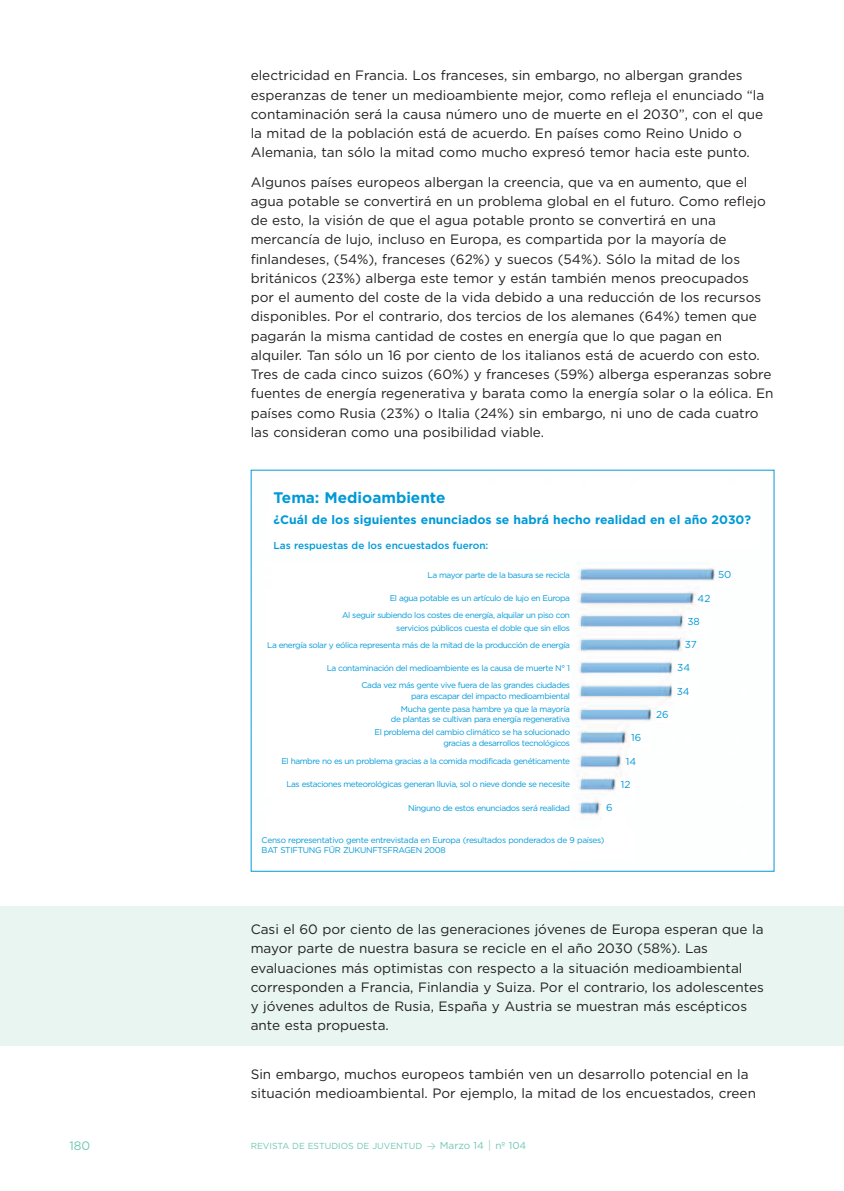
<style>
.page{position:relative;width:844px;height:1191px;background:#fff}
.page>*{position:absolute;margin:0;border:0;box-sizing:border-box;transform-origin:0 0}
.t1{font:700 15.4px "Gotham";color:#0099d8}
.t2{font:13.65px/19.2px "Gotham";color:#231f20}
.t3{font:700 12.25px "Gotham";color:#0099d8}
.t4{font:12.25px "Gotham";color:#70c7b3}
.t5{font:500 10.15px "Gotham";color:#0099d8}
.t6{font:10.15px "Gotham";color:#0099d8}
.t7{font:8.75px "Gotham";color:#70c7b3}
.t8{font:8.4px/13px "Gotham";letter-spacing:-.05em;color:#0099d8;text-align:right}
.s1{font-family:"Bryant";font-size:11.9px}
.s2{font-size:10.15px}
</style>
<div class="page">
<div style="left:0;top:906px;width:843px;height:140px;background:#e8f5f1"></div>
<img style="left:577px;top:567px;width:138px;height:252px">
<p class="t2" style="left:251px;top:66px;width:515px">electricidad en Francia. Los franceses, sin embargo, no albergan grandes esperanzas de tener un medioambiente mejor, como refleja el enunciado “la contaminación será la causa número uno de muerte en el 2030”, con el que la mitad de la población está de acuerdo. En países como Reino Unido o Alemania, tan sólo la mitad como mucho expresó temor hacia este punto.</p>
<p class="t2" style="left:251px;top:172px;width:524px">Algunos países europeos albergan la creencia, que va en aumento, que el agua potable se convertirá en un problema global en el futuro. Como reflejo de esto, la visión de que el agua potable pronto se convertirá en una mercancía de lujo, incluso en Europa, es compartida por la mayoría de finlandeses, (54%), franceses (62%) y suecos (54%). Sólo la mitad de los británicos (23%) alberga este temor y están también menos preocupados por el aumento del coste de la vida debido a una reducción de los recursos disponibles. Por el contrario, dos tercios de los alemanes (64%) temen que pagarán la misma cantidad de costes en energía que lo que pagan en alquiler. Tan sólo un 16 por ciento de los italianos está de acuerdo con esto.<br>Tres de cada cinco suizos (60%) y franceses (59%) alberga esperanzas sobre fuentes de energía regenerativa y barata como la energía solar o la eólica. En países como Rusia (23%) o Italia (24%) sin embargo, ni uno de cada cuatro las consideran como una posibilidad viable.</p>
<p class="t1" style="left:273px;top:488px;width:173px">Tema: Medioambiente</p>
<p class="t3" style="left:273px;top:512px;width:479px">¿Cuál de los siguientes enunciados se habrá hecho realidad en el año 2030?</p>
<p class="t5" style="left:273px;top:539px;width:216px">Las respuestas de los encuestados fueron:</p>
<p class="t8" style="left:427px;top:568px;width:144px">La mayor parte de la basura se recicla</p>
<p class="t8" style="left:342px;top:589px;width:229px;line-height:17.2px">El agua potable es un artículo de lujo en Europa<br>Al seguir subiendo los costes de energía, alquilar un piso con</p>
<p class="t8" style="left:267px;top:619px;width:304px;line-height:17.3px">servicios públicos cuesta el doble que sin ellos<br>La energía solar y eólica representa más de la mitad de la producción de energía</p>
<p class="t8" style="left:326px;top:660px;width:245px;line-height:16.6px">La contaminación del medioambiente es la causa de muerte N° 1<br>Cada vez más gente vive fuera de las grandes ciudades</p>
<p class="t8" style="left:401px;top:689px;width:171px">para escapar del impacto medioambiental<br>Mucha gente pasa hambre ya que la mayoría</p>
<p class="t8" style="left:374px;top:712px;width:197px">de plantas se cultivan para energía regenerativa<br>El problema del cambio climático se ha solucionado</p>
<p class="t8" style="left:281px;top:733px;width:290px;line-height:18.2px">gracias a desarrollos tecnológicos<br>El hambre no es un problema gracias a la comida modificada genéticamente</p>
<p class="t8" style="left:286px;top:778px;width:285px">Las estaciones meteorológicas generan lluvia, sol o nieve donde se necesite</p>
<p class="t8" style="left:408px;top:801px;width:163px">Ninguno de estos enunciados será realidad</p>
<p class="t8" style="left:261px;top:834px;width:344px;line-height:10.5px;text-align:left">Censo representativo gente entrevistada en Europa (resultados ponderados de 9 países)<br>BAT STIFTUNG FÜR ZUKUNFTSFRAGEN 2008</p>
<p class="t6" style="left:717px;top:568px;width:15px">50</p>
<p class="t6" style="left:697px;top:592px;width:14px">42</p>
<p class="t6" style="left:687px;top:615px;width:14px">38</p>
<p class="t6" style="left:684px;top:638px;width:13px">37</p>
<p class="t6" style="left:677px;top:661px;width:14px">34</p>
<p class="t6" style="left:676px;top:685px;width:14px">34</p>
<p class="t6" style="left:656px;top:709px;width:14px">26</p>
<p class="t6" style="left:631px;top:732px;width:12px">16</p>
<p class="t6" style="left:625px;top:755px;width:12px">14</p>
<p class="t6" style="left:620px;top:778px;width:11px">12</p>
<p class="t6" style="left:606px;top:802px;width:8px">6</p>
<p class="t2" style="left:251px;top:919px;width:514px">Casi el 60 por ciento de las generaciones jóvenes de Europa esperan que la mayor parte de nuestra basura se recicle en el año 2030 (58%). Las evaluaciones más optimistas con respecto a la situación medioambiental corresponden a Francia, Finlandia y Suiza. Por el contrario, los adolescentes y jóvenes adultos de Rusia, España y Austria se muestran más escépticos ante esta propuesta.</p>
<p class="t2" style="left:251px;top:1064px;width:506px">Sin embargo, muchos europeos también ven un desarrollo potencial en la situación medioambiental. Por ejemplo, la mitad de los encuestados, creen</p>
<p class="t4" style="left:69px;top:1138px;width:22px">180</p>
<p class="t7" style="left:251px;top:1141px;width:277px">REVISTA DE ESTUDIOS DE JUVENTUD <span class="s1">≥</span> <span class="s2">Marzo 14</span> <span class="s1">|</span> <span class="s2">nº 104</span></p>
</div>
